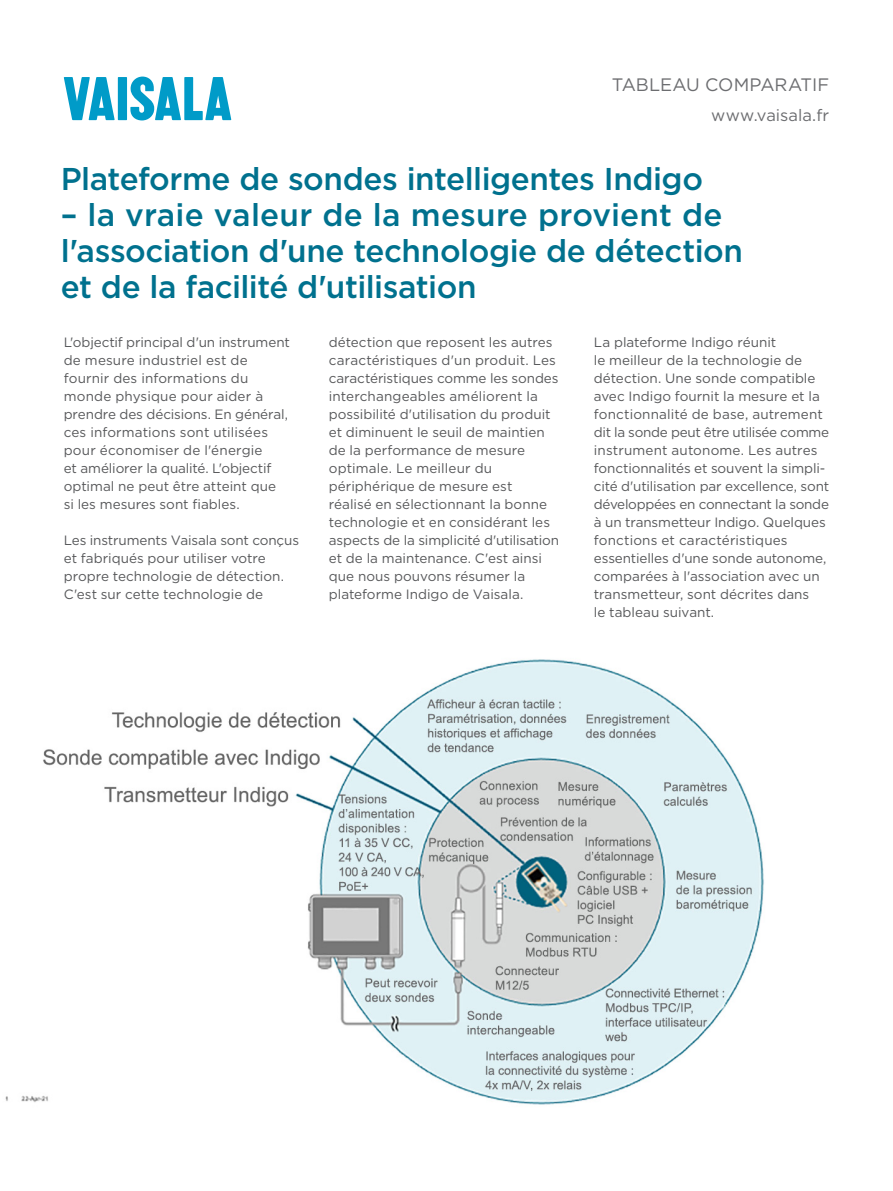
<style>
.page{position:relative;width:893px;height:1191px;background:#fff}
.page>*{position:absolute;margin:0;border:0;box-sizing:border-box;transform-origin:0 0}
._2-pager_Headline{font:500 31.5px/35.8px "Gotham";letter-spacing:-.015em;color:#00718e}
.Document_type{font:18px "Gotham";color:#6c6d70}
.Web_address_in_banne{font:16.5px "Gotham";color:#6c6d70}
.Bodytext{font:13.5px/18px "Gotham";color:#57585a}
</style>
<div class="page">
<svg style="left:64px;top:77px;width:51px;height:43px"></svg>
<div style="left:118px;top:77px;width:9px;height:43px;background:#009bc8"></div>
<svg style="left:130px;top:77px;width:101px;height:43px"></svg>
<img style="left:5px;top:659px;width:759px;height:446px">
<div style="left:737px;top:1073px;width:41px;height:42px;background:#fff"></div>
<p class="Document_type" style="left:612px;top:73px;width:219px">TABLEAU COMPARATIF</p>
<p class="Web_address_in_banne" style="left:711px;top:105px;width:119px">www.vaisala.fr</p>
<p class="_2-pager_Headline" style="left:61px;top:161px;width:644px">Plateforme de sondes intelligentes Indigo</p>
<p class="_2-pager_Headline" style="left:61px;top:196px;width:684px">– la vraie valeur de la mesure provient de l'association d'une technologie de détection et de la facilité d'utilisation</p>
<p class="Bodytext" style="left:64px;top:332px;width:228px">L'objectif principal d'un instrument de mesure industriel est de fournir des informations du monde physique pour aider à prendre des décisions. En général, ces informations sont utilisées pour économiser de l'énergie<br>et améliorer la qualité. L'objectif optimal ne peut être atteint que<br>si les mesures sont fiables.</p>
<p class="Bodytext" style="left:64px;top:530px;width:237px">Les instruments Vaisala sont conçus et fabriqués pour utiliser votre propre technologie de détection.<br>C'est sur cette technologie de</p>
<p class="Bodytext" style="left:329px;top:332px;width:232px">détection que reposent les autres caractéristiques d'un produit. Les caractéristiques comme les sondes interchangeables améliorent la possibilité d'utilisation du produit et diminuent le seuil de maintien de la performance de mesure optimale. Le meilleur du périphérique de mesure est<br>réalisé en sélectionnant la bonne technologie et en considérant les aspects de la simplicité d'utilisation et de la maintenance. C'est ainsi que nous pouvons résumer la plateforme Indigo de Vaisala.</p>
<p class="Bodytext" style="left:594px;top:332px;width:237px">La plateforme Indigo réunit<br>le meilleur de la technologie de détection. Une sonde compatible avec Indigo fournit la mesure et la fonctionnalité de base, autrement dit la sonde peut être utilisée comme instrument autonome. Les autres fonctionnalités et souvent la simpli&shy;cité d'utilisation par excellence, sont développées en connectant la sonde à un transmetteur Indigo. Quelques fonctions et caractéristiques essentielles d'une sonde autonome, comparées à l'association avec un transmetteur, sont décrites dans<br>le tableau suivant.</p>
</div>
